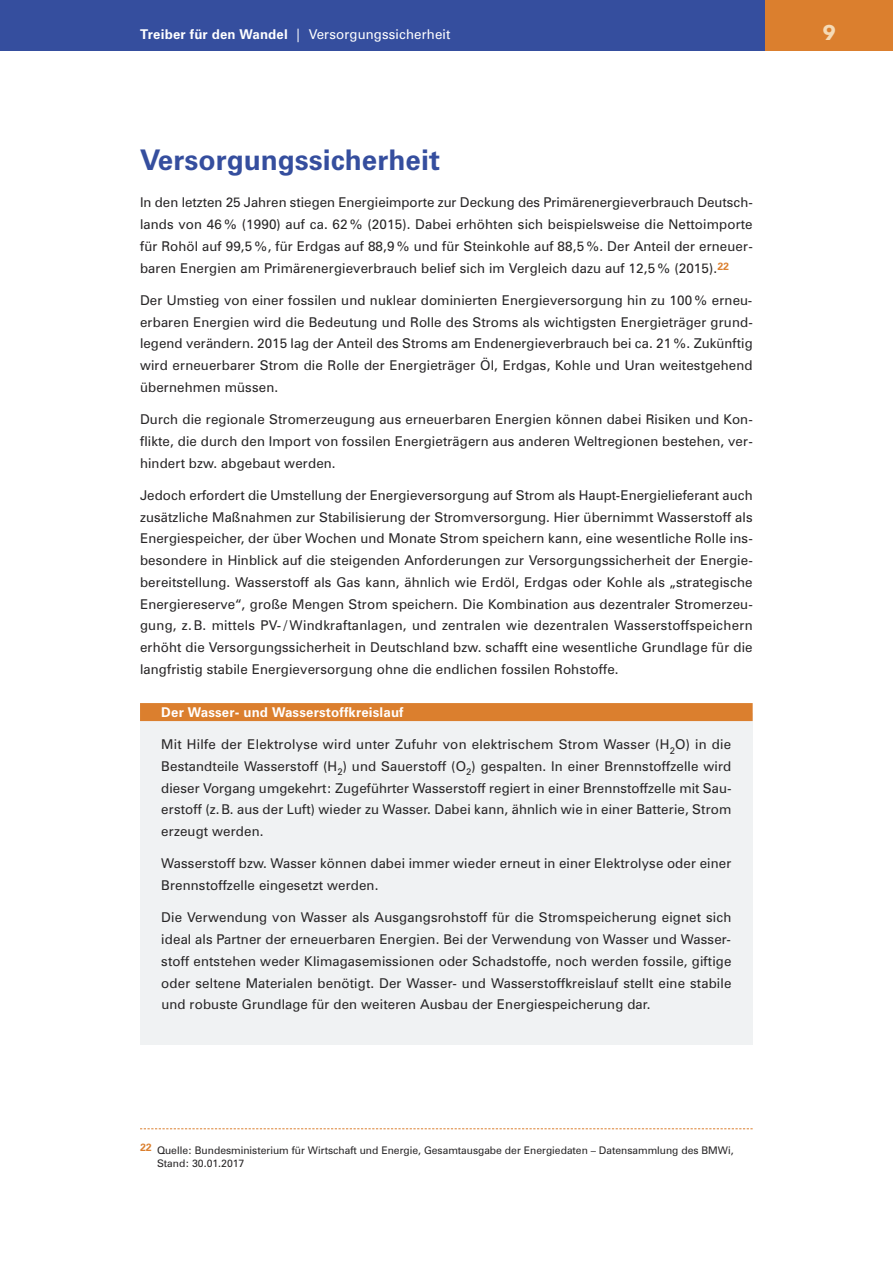
<style>
.page{position:relative;width:893px;height:1263px;background:#fff}
.page>*{position:absolute;margin:0;border:0;box-sizing:border-box;transform-origin:0 0}
.t1{font:700 28.5px "Zurich BT";color:#354e9e}
.t2{font:700 21px "Avenir Next LT Pro";color:#f5dbb7}
.t3{font:13.5px/21.8px "Zurich BT";letter-spacing:.01em;color:#272526;text-align:justify}
.t4{font:13.5px "Zurich BT";letter-spacing:.01em;color:#fff}
.t5{font:700 13.5px "Zurich BT";letter-spacing:.01em;color:#fff}
.t6{font:10.5px/12.8px "Zurich BT";color:#272526}
.s1{font-weight:700}
</style>
<div class="page">
<div style="left:140px;top:713px;width:612px;height:331px;background:#f0f2f3"></div>
<div style="left:0;top:0;width:765px;height:51px;background:#354e9e"></div>
<div style="left:765px;top:0;width:128px;height:51px;background:#db7f2e"></div>
<div style="left:140px;top:703px;width:613px;height:18px;background:#db7f2e"></div>
<svg style="left:140px;top:1128px;width:613px;height:1px"></svg>
<p class="t4" style="left:140px;top:27px;width:312px"><span class="s1">Treiber für den Wandel</span> | Versorgungssicherheit</p>
<h2 class="t2" style="left:822px;top:25px;width:15px">9</h2>
<h1 class="t1" style="left:140px;top:144px;width:301px">Versorgungssicherheit</h1>
<p class="t3" style="left:140px;top:192px;width:614px">In den letzten 25 Jahren stiegen Energieimporte zur Deckung des Primärenergieverbrauch Deutsch&shy;lands von 46% (1990) auf ca. 62% (2015). Dabei erhöhten sich beispielsweise die Nettoimporte für Rohöl auf 99,5%, für Erdgas auf 88,9% und für Steinkohle auf 88,5%. Der Anteil der erneuer&shy;baren Energien am Primärenergieverbrauch belief sich im Vergleich dazu auf 12,5% (2015).<sup>22</sup></p>
<p class="t3" style="left:140px;top:289px;width:614px">Der Umstieg von einer fossilen und nuklear dominierten Energieversorgung hin zu 100% erneu&shy;erbaren Energien wird die Bedeutung und Rolle des Stroms als wichtigsten Energieträger grund&shy;legend verändern. 2015 lag der Anteil des Stroms am Endenergieverbrauch bei ca. 21%. Zukünftig wird erneuerbarer Strom die Rolle der Energieträger Öl, Erdgas, Kohle und Uran weitestgehend übernehmen müssen.</p>
<p class="t3" style="left:140px;top:408px;width:614px">Durch die regionale Stromerzeugung aus erneuerbaren Energien können dabei Risiken und Kon&shy;flikte, die durch den Import von fossilen Energieträgern aus anderen Weltregionen bestehen, ver&shy;hindert bzw. abgebaut werden.</p>
<p class="t3" style="left:140px;top:484px;width:614px">Jedoch erfordert die Umstellung der Energieversorgung auf Strom als Haupt-Energielieferant auch zusätzliche Maßnahmen zur Stabilisierung der Stromversorgung. Hier übernimmt Wasserstoff als Energiespeicher, der über Wochen und Monate Strom speichern kann, eine wesentliche Rolle ins&shy;besondere in Hinblick auf die steigenden Anforderungen zur Versorgungssicherheit der Energie&shy;bereitstellung. Wasserstoff als Gas kann, ähnlich wie Erdöl, Erdgas oder Kohle als „strategische Energiereserve“, große Mengen Strom speichern. Die Kombination aus dezentraler Stromerzeu&shy;gung, z.B. mittels PV-/Windkraftanlagen, und zentralen wie dezentralen Wasserstoffspeichern erhöht die Versorgungssicherheit in Deutschland bzw. schafft eine wesentliche Grundlage für die langfristig stabile Energieversorgung ohne die endlichen fossilen Rohstoffe.</p>
<p class="t5" style="left:161px;top:704px;width:244px">Der Wasser- und Wasserstoffkreislauf</p>
<p class="t3" style="left:161px;top:733px;width:572px">Mit Hilfe der Elektrolyse wird unter Zufuhr von elektrischem Strom Wasser (H<sub>2</sub>O) in die Bestandteile Wasserstoff (H<sub>2</sub>) und Sauerstoff (O<sub>2</sub>) gespalten. In einer Brennstoffzelle wird dieser Vorgang umgekehrt: Zugeführter Wasserstoff regiert in einer Brennstoffzelle mit Sau&shy;erstoff (z.B. aus der Luft) wieder zu Wasser. Dabei kann, ähnlich wie in einer Batterie, Strom erzeugt werden.</p>
<p class="t3" style="left:161px;top:853px;width:572px">Wasserstoff bzw. Wasser können dabei immer wieder erneut in einer Elektrolyse oder einer<br>Brennstoffzelle eingesetzt werden.</p>
<p class="t3" style="left:161px;top:907px;width:572px">Die Verwendung von Wasser als Ausgangsrohstoff für die Stromspeicherung eignet sich ideal als Partner der erneuerbaren Energien. Bei der Verwendung von Wasser und Wasser&shy;stoff entstehen weder Klimagasemissionen oder Schadstoffe, noch werden fossile, giftige oder seltene Materialen benötigt. Der Wasser- und Wasserstoffkreislauf stellt eine stabile und robuste Grundlage für den weiteren Ausbau der Energiespeicherung dar.</p>
<p class="t6" style="left:157px;top:1144px;width:578px;text-indent:-17px"><sup>22</sup> Quelle: Bundesministerium für Wirtschaft und Energie, Gesamtausgabe der Energiedaten – Datensammlung des BMWi,<br>Stand: 30.01.2017</p>
</div>
